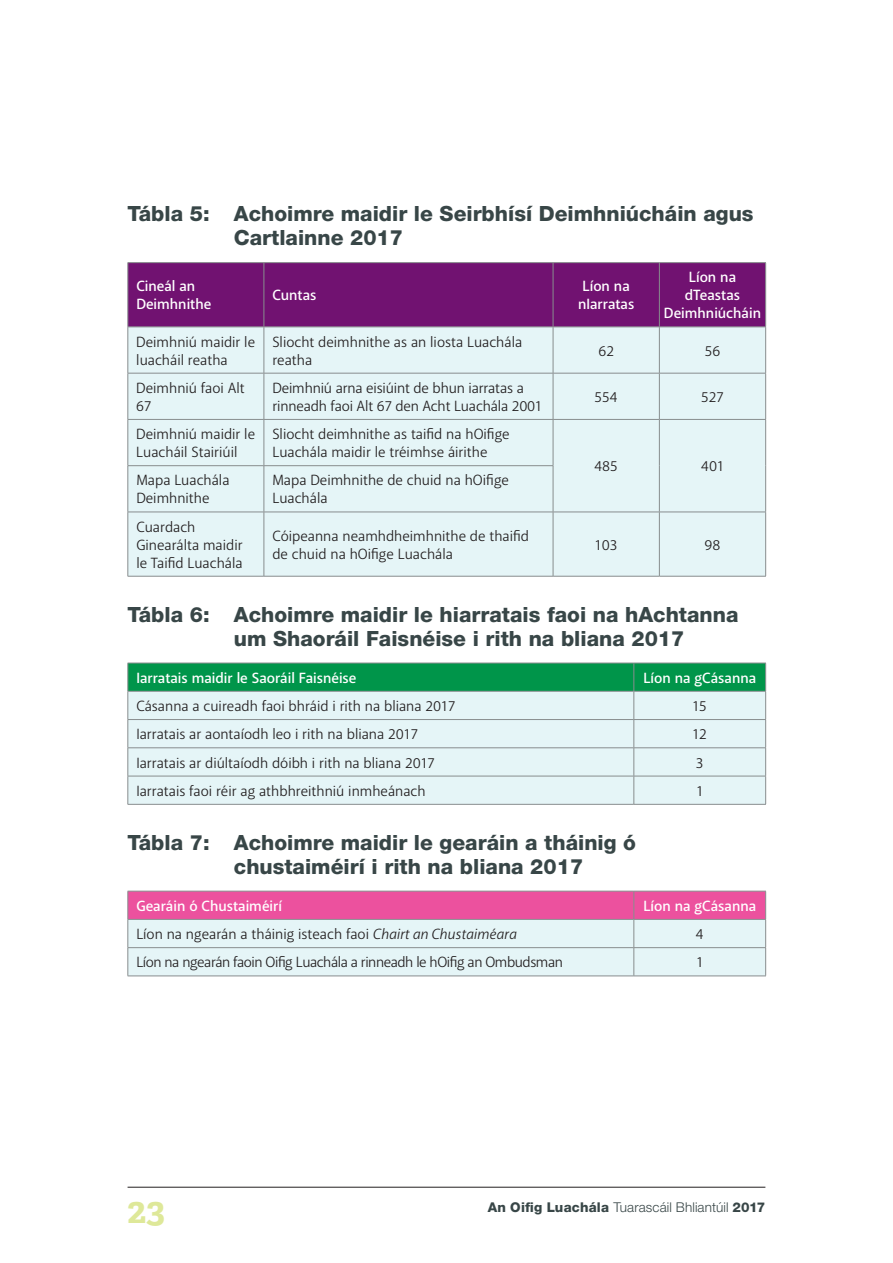
<style>
.page{position:relative;width:893px;height:1263px;background:#fff}
.page>*{position:absolute;margin:0;border:0;box-sizing:border-box;transform-origin:0 0}
.t1{font:700 36px "Adelle PE";color:#dee899}
.t2{font:800 21px/24px "Helvetica Neue LT Std";color:#384647}
.t3{font:15px/18px "Akagi";color:#231f20}
.t4{font:600 15px/18px "Akagi";color:#fff;text-align:center}
.t5{font:15px "Akagi";letter-spacing:-.03em;color:#231f20}
.t6{font:300 13.5px "Helvetica Neue LT Std";letter-spacing:.01em;color:#384647}
.s1{font-style:italic}
.s2{font-weight:800}
</style>
<div class="page">
<hr style="left:128px;top:1187px;width:637px;height:1px;background:#231f20">
<div style="left:129px;top:263px;width:636px;height:64px;background:#711271"></div>
<div style="left:129px;top:328px;width:636px;height:248px;background:#e5f5f7"></div>
<hr style="left:264px;top:263px;width:1px;height:64px;background:#888d8e">
<hr style="left:553px;top:263px;width:1px;height:64px;background:#888d8e">
<hr style="left:659px;top:263px;width:1px;height:64px;background:#888d8e">
<hr style="left:128px;top:327px;width:136px;height:1px;background:#888d8e">
<hr style="left:264px;top:327px;width:289px;height:1px;background:#888d8e">
<hr style="left:264px;top:327px;width:1px;height:46px;background:#888d8e">
<hr style="left:553px;top:327px;width:106px;height:1px;background:#888d8e">
<hr style="left:553px;top:327px;width:1px;height:46px;background:#888d8e">
<hr style="left:659px;top:327px;width:107px;height:1px;background:#888d8e">
<hr style="left:659px;top:327px;width:1px;height:46px;background:#888d8e">
<hr style="left:128px;top:373px;width:136px;height:1px;background:#888d8e">
<hr style="left:264px;top:373px;width:289px;height:1px;background:#888d8e">
<hr style="left:264px;top:373px;width:1px;height:46px;background:#888d8e">
<hr style="left:553px;top:373px;width:106px;height:1px;background:#888d8e">
<hr style="left:553px;top:373px;width:1px;height:46px;background:#888d8e">
<hr style="left:659px;top:373px;width:107px;height:1px;background:#888d8e">
<hr style="left:659px;top:373px;width:1px;height:46px;background:#888d8e">
<hr style="left:128px;top:419px;width:136px;height:1px;background:#888d8e">
<hr style="left:264px;top:419px;width:289px;height:1px;background:#888d8e">
<hr style="left:264px;top:420px;width:1px;height:45px;background:#888d8e">
<hr style="left:128px;top:465px;width:136px;height:1px;background:#888d8e">
<hr style="left:264px;top:465px;width:289px;height:1px;background:#888d8e">
<hr style="left:264px;top:466px;width:1px;height:46px;background:#888d8e">
<hr style="left:128px;top:512px;width:136px;height:1px;background:#888d8e">
<hr style="left:264px;top:512px;width:289px;height:1px;background:#888d8e">
<hr style="left:264px;top:512px;width:1px;height:64px;background:#888d8e">
<hr style="left:553px;top:512px;width:1px;height:64px;background:#888d8e">
<hr style="left:659px;top:512px;width:1px;height:64px;background:#888d8e">
<hr style="left:128px;top:262px;width:136px;height:1px;background:#888d8e">
<hr style="left:128px;top:263px;width:1px;height:64px;background:#888d8e">
<hr style="left:264px;top:262px;width:289px;height:1px;background:#888d8e">
<hr style="left:553px;top:262px;width:106px;height:1px;background:#888d8e">
<hr style="left:659px;top:262px;width:107px;height:1px;background:#888d8e">
<hr style="left:765px;top:263px;width:1px;height:64px;background:#888d8e">
<hr style="left:128px;top:327px;width:1px;height:46px;background:#888d8e">
<hr style="left:765px;top:327px;width:1px;height:46px;background:#888d8e">
<hr style="left:128px;top:373px;width:1px;height:46px;background:#888d8e">
<hr style="left:765px;top:373px;width:1px;height:46px;background:#888d8e">
<hr style="left:128px;top:420px;width:1px;height:45px;background:#888d8e">
<hr style="left:128px;top:466px;width:1px;height:46px;background:#888d8e">
<hr style="left:128px;top:512px;width:1px;height:64px;background:#888d8e">
<hr style="left:765px;top:512px;width:1px;height:64px;background:#888d8e">
<hr style="left:128px;top:576px;width:136px;height:1px;background:#888d8e">
<hr style="left:264px;top:576px;width:289px;height:1px;background:#888d8e">
<hr style="left:553px;top:576px;width:106px;height:1px;background:#888d8e">
<hr style="left:659px;top:576px;width:107px;height:1px;background:#888d8e">
<hr style="left:553px;top:419px;width:106px;height:1px;background:#888d8e">
<hr style="left:553px;top:420px;width:1px;height:45px;background:#888d8e">
<hr style="left:553px;top:466px;width:1px;height:46px;background:#888d8e">
<hr style="left:553px;top:512px;width:106px;height:1px;background:#888d8e">
<hr style="left:659px;top:419px;width:107px;height:1px;background:#888d8e">
<hr style="left:659px;top:420px;width:1px;height:46px;background:#888d8e">
<hr style="left:765px;top:420px;width:1px;height:46px;background:#888d8e">
<hr style="left:659px;top:466px;width:1px;height:46px;background:#888d8e">
<hr style="left:765px;top:466px;width:1px;height:46px;background:#888d8e">
<hr style="left:659px;top:512px;width:107px;height:1px;background:#888d8e">
<hr style="left:128px;top:804px;width:506px;height:1px;background:#888d8e">
<hr style="left:634px;top:804px;width:132px;height:1px;background:#888d8e">
<svg style="left:128px;top:663px;width:638px;height:141px;background:#b4dcd0"></svg>
<hr style="left:128px;top:976px;width:506px;height:1px;background:#888d8e">
<hr style="left:634px;top:976px;width:132px;height:1px;background:#888d8e">
<svg style="left:128px;top:891px;width:638px;height:85px;background:#e3bcd6"></svg>
<h2 class="t2" style="left:234px;top:202px;width:521px;text-indent:-106px">Tábla 5: Achoimre maidir le Seirbhísí Deimhniúcháin agus<br>Cartlainne 2017</h2>
<p class="t4" style="left:136px;top:277px;width:77px;text-align:left">Cineál an<br>Deimhnithe</p>
<p class="t4" style="left:272px;top:286px;width:46px">Cuntas</p>
<p class="t4" style="left:578px;top:277px;width:58px">Líon na nIarratas</p>
<p class="t4" style="left:664px;top:268px;width:99px">Líon na dTeastas<br>Deimhniúcháin</p>
<p class="t3" style="left:136px;top:332px;width:120px">Deimhniú maidir le luacháil reatha</p>
<p class="t3" style="left:272px;top:332px;width:251px">Sliocht deimhnithe as an liosta Luachála reatha</p>
<p class="t3" style="left:598px;top:341px;width:17px">62</p>
<p class="t3" style="left:705px;top:341px;width:17px">56</p>
<p class="t3" style="left:136px;top:379px;width:110px">Deimhniú faoi Alt<br>67</p>
<p class="t3" style="left:272px;top:379px;width:271px">Deimhniú arna eisiúint de bhun iarratas a rinneadh faoi Alt 67 den Acht Luachála 2001</p>
<p class="t3" style="left:595px;top:388px;width:25px">554</p>
<p class="t3" style="left:701px;top:388px;width:24px">527</p>
<p class="t3" style="left:136px;top:425px;width:120px">Deimhniú maidir le<br>Luacháil Stairiúil</p>
<p class="t3" style="left:272px;top:425px;width:239px">Sliocht deimhnithe as taifid na hOifige<br>Luachála maidir le tréimhse áirithe</p>
<p class="t3" style="left:594px;top:457px;width:25px">485</p>
<p class="t3" style="left:701px;top:457px;width:24px">401</p>
<p class="t3" style="left:136px;top:471px;width:95px">Mapa Luachála<br>Deimhnithe</p>
<p class="t3" style="left:272px;top:471px;width:238px">Mapa Deimhnithe de chuid na hOifige<br>Luachála</p>
<p class="t3" style="left:136px;top:517px;width:108px">Cuardach<br>Ginearálta maidir le Taifid Luachála</p>
<p class="t3" style="left:272px;top:526px;width:258px">Cóipeanna neamhdheimhnithe de thaifid de chuid na hOifige Luachála</p>
<p class="t3" style="left:595px;top:535px;width:24px">103</p>
<p class="t3" style="left:704px;top:535px;width:17px">98</p>
<h2 class="t2" style="left:234px;top:602px;width:506px;text-indent:-106px">Tábla 6: Achoimre maidir le hiarratais faoi na hAchtanna um Shaoráil Faisnéise i rith na bliana 2017</h2>
<p class="t4" style="left:136px;top:669px;width:222px">Iarratais maidir le Saoráil Faisnéise</p>
<p class="t4" style="left:643px;top:669px;width:114px">Líon na gCásanna</p>
<p class="t3" style="left:136px;top:697px;width:320px">Cásanna a cuireadh faoi bhráid i rith na bliana 2017</p>
<p class="t3" style="left:693px;top:697px;width:16px">15</p>
<p class="t3" style="left:136px;top:725px;width:283px">Iarratais ar aontaíodh leo i rith na bliana 2017</p>
<p class="t3" style="left:693px;top:725px;width:16px">12</p>
<p class="t3" style="left:136px;top:753px;width:300px">Iarratais ar diúltaíodh dóibh i rith na bliana 2017</p>
<p class="t3" style="left:696px;top:753px;width:9px">3</p>
<p class="t3" style="left:136px;top:782px;width:291px">Iarratais faoi réir ag athbhreithniú inmheánach</p>
<p class="t3" style="left:696px;top:782px;width:8px">1</p>
<h2 class="t2" style="left:234px;top:830px;width:404px;text-indent:-106px">Tábla 7: Achoimre maidir le gearáin a tháinig ó chustaiméirí i rith na bliana 2017</h2>
<p class="t4" style="left:136px;top:897px;width:147px">Gearáin ó Chustaiméirí</p>
<p class="t4" style="left:643px;top:897px;width:114px">Líon na gCásanna</p>
<p class="t3" style="left:136px;top:925px;width:382px">Líon na ngearán a tháinig isteach faoi <span class="s1">Chairt an Chustaiméara</span></p>
<p class="t3" style="left:696px;top:925px;width:9px">4</p>
<p class="t5" style="left:136px;top:953px;width:428px">Líon na ngearán faoin Oifig Luachála a rinneadh le hOifig an Ombudsman</p>
<p class="t3" style="left:696px;top:953px;width:8px">1</p>
<h1 class="t1" style="left:128px;top:1184px;width:39px">23</h1>
<p class="t6" style="left:488px;top:1198px;width:279px"><span class="s2">An Oifig Luachála</span> Tuarascáil Bhliantúil <span class="s2">2017</span></p>
</div>
